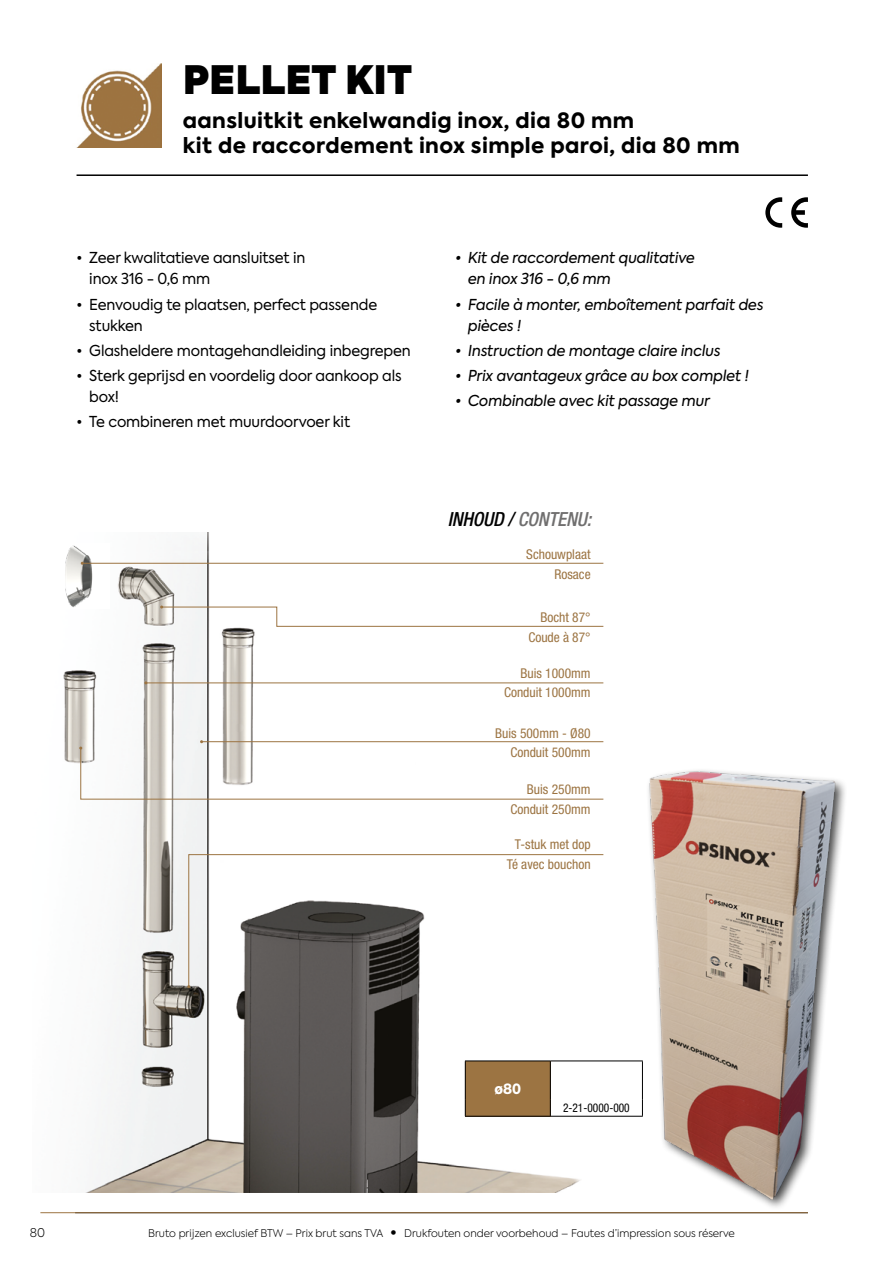
<style>
.page{position:relative;width:893px;height:1263px;background:#fff}
.page>*{position:absolute;margin:0;border:0;box-sizing:border-box;transform-origin:0 0}
.t1{font:800 39px "Axiforma";color:#000}
.t2{font:800 21px "Axiforma";letter-spacing:.02em;color:#000}
.t3{font:italic 500 condensed 19.5px "Helvetica Neue LT Std";letter-spacing:-.01em;color:#706f6f}
.t4{font:15px/21px "Axiforma";letter-spacing:-.01em;color:#000}
.t5{font:italic 15px/21px "Axiforma";letter-spacing:-.01em;color:#000}
.prijs{font:800 15px "Helvetica Neue LT Std";color:#fff;scale:.95 1}
.t6{font:condensed 13.5px "Helvetica Neue LT Std";color:#9c7442}
.ref{font:condensed 12px "Helvetica Neue LT Std";color:#000;scale:.95 1}
.t7{font:300 12px "Axiforma";color:#000}
.t8{font:300 10.5px "Axiforma";color:#000}
.s1{color:#000}
.s2{font-family:"Futura Std";font-size:12px}
</style>
<div class="page">
<hr style="left:40px;top:1212px;width:768px;height:1px;background:#9c7442">
<img style="left:63px;top:532px;width:527px;height:660px">
<svg style="left:188px;top:854px;width:416px;height:133px"></svg>
<hr style="left:146px;top:682px;width:457px;height:1px;background:#9c7442">
<svg style="left:79px;top:740px;width:525px;height:60px"></svg>
<svg style="left:160px;top:605px;width:444px;height:22px"></svg>
<img style="left:621px;top:770px;width:224px;height:444px">
<img style="left:76px;top:64px;width:85px;height:84px">
<hr style="left:77px;top:174px;width:731px;height:2px;background:#000">
<svg style="left:791px;top:197px;width:17px;height:31px"></svg>
<svg style="left:765px;top:197px;width:17px;height:31px"></svg>
<img style="left:63px;top:543px;width:47px;height:65px">
<hr style="left:82px;top:563px;width:521px;height:1px;background:#9c7442">
<div style="left:465px;top:1061px;width:85px;height:55px;background:#9c7442"></div>
<hr style="left:550px;top:1116px;width:93px;height:1px;background:#000">
<hr style="left:465px;top:1116px;width:85px;height:1px;background:#000">
<hr style="left:550px;top:1060px;width:93px;height:1px;background:#000">
<hr style="left:550px;top:1061px;width:1px;height:38px;background:#000">
<hr style="left:642px;top:1061px;width:1px;height:38px;background:#000">
<svg style="left:550px;top:1099px;width:1px;height:17px"></svg>
<svg style="left:642px;top:1099px;width:1px;height:17px"></svg>
<hr style="left:465px;top:1060px;width:85px;height:1px;background:#000">
<hr style="left:465px;top:1061px;width:1px;height:38px;background:#000">
<svg style="left:465px;top:1099px;width:1px;height:17px"></svg>
<p class="t1" style="left:183px;top:51px;width:231px">PELLET KIT</p>
<p class="t2" style="left:183px;top:105px;width:453px">aansluitkit enkelwandig inox, dia 80 mm</p>
<p class="t2" style="left:183px;top:131px;width:558px">kit de raccordement inox simple paroi, dia 80 mm</p>
<p class="t4" style="left:89px;top:248px;width:218px;text-indent:-13px">• Zeer kwalitatieve aansluitset in inox 316 - 0,6 mm</p>
<p class="t4" style="left:89px;top:294px;width:289px;text-indent:-13px">• Eenvoudig te plaatsen, perfect passende stukken</p>
<p class="t4" style="left:77px;top:340px;width:336px">• Glasheldere montagehandleiding inbegrepen</p>
<p class="t4" style="left:89px;top:365px;width:314px;text-indent:-13px">• Sterk geprijsd en voordelig door aankoop als box!</p>
<p class="t4" style="left:77px;top:412px;width:275px">• Te combineren met muurdoorvoer kit</p>
<p class="t5" style="left:468px;top:248px;width:229px;text-indent:-13px">• Kit de raccordement qualitative en inox 316 - 0,6 mm</p>
<p class="t5" style="left:468px;top:294px;width:297px;text-indent:-13px">• Facile à monter, emboîtement parfait des pièces !</p>
<p class="t5" style="left:455px;top:340px;width:267px">• Instruction de montage claire inclus</p>
<p class="t5" style="left:455px;top:365px;width:295px">• Prix avantageux grâce au box complet !</p>
<p class="t5" style="left:455px;top:391px;width:256px">• Combinable avec kit passage mur</p>
<p class="t3" style="left:448px;top:508px;width:145px"><span class="s1">INHOUD /</span> CONTENU:</p>
<p class="t6" style="left:526px;top:547px;width:66px">Schouwplaat</p>
<p class="t6" style="left:554px;top:566px;width:38px">Rosace</p>
<p class="t6" style="left:541px;top:610px;width:52px">Bocht 87°</p>
<p class="t6" style="left:528px;top:629px;width:64px">Coude à 87°</p>
<p class="t6" style="left:520px;top:665px;width:72px">Buis 1000mm</p>
<p class="t6" style="left:504px;top:685px;width:88px">Conduit 1000mm</p>
<p class="t6" style="left:495px;top:725px;width:97px">Buis 500mm - Ø80</p>
<p class="t6" style="left:510px;top:744px;width:82px">Conduit 500mm</p>
<p class="t6" style="left:527px;top:781px;width:65px">Buis 250mm</p>
<p class="t6" style="left:510px;top:801px;width:82px">Conduit 250mm</p>
<p class="t6" style="left:515px;top:837px;width:77px">T-stuk met dop</p>
<p class="t6" style="left:507px;top:856px;width:85px">Té avec bouchon</p>
<p class="prijs" style="left:494px;top:1080px;width:30px">ø80</p>
<p class="ref" style="left:563px;top:1100px;width:72px">2-21-0000-000</p>
<p class="t7" style="left:30px;top:1225px;width:17px">80</p>
<p class="t8" style="left:148px;top:1227px;width:588px">Bruto prijzen exclusief BTW – Prix brut sans TVA <span class="s2">•</span> Drukfouten onder voorbehoud – Fautes d’impression sous réserve</p>
</div>
